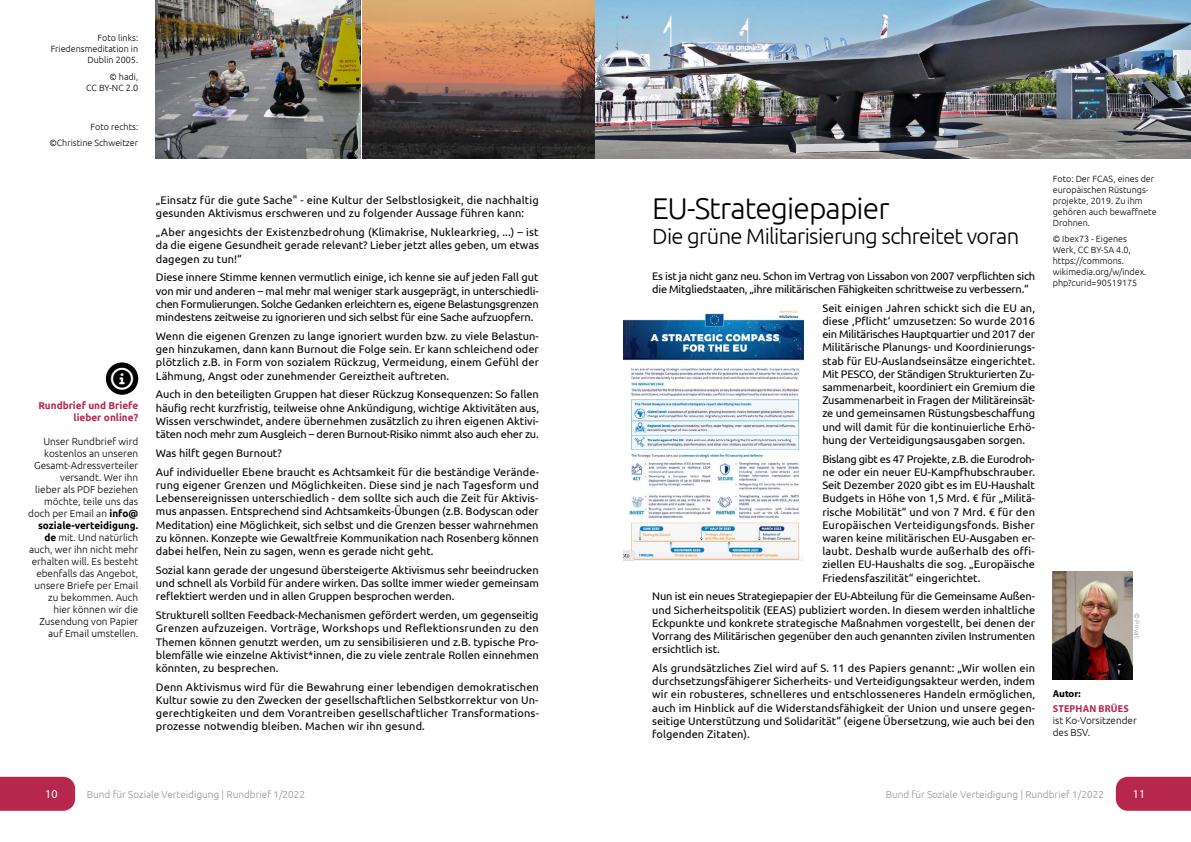
<style>
.page{position:relative;width:1191px;height:842px;background:#fff}
.page>*{position:absolute;margin:0;border:0;box-sizing:border-box;transform-origin:0 0}
.t1{font:300 30px "Ubuntu";letter-spacing:-.03em;color:#000}
.t2{font:300 22px "Ubuntu";letter-spacing:-.03em;color:#000}
.t3{font:22px "Font Awesome 6 Pro";color:#fff}
.t4{font:12px "Myriad Pro";color:#fff}
.t5{font:11px/13.2px "Ubuntu";color:#000;text-align:justify}
.t6{font:11px/13.2px "Ubuntu";letter-spacing:-.02em;color:#000}
.t7{font:300 10px/12px "Ubuntu";color:#000}
.t8{font:300 10px "Ubuntu";color:#939598}
.t9{font:700 10px/12px "Ubuntu";color:#b7274c;text-align:right}
.t10{font:700 10px "Myriad Pro";letter-spacing:.02em;color:#b7274c}
.t11{font:700 10px "Myriad Pro";letter-spacing:-.005em;color:#000}
.t12{font:300 9px/11px "Ubuntu";color:#000;text-align:right}
.t13{font:300 7px "Ubuntu";color:#939598}
.s1{font-weight:700}
</style>
<div class="page">
<div style="left:0;top:777px;width:75px;height:34px;background:#b7274c"></div>
<div style="left:1115px;top:777px;width:76px;height:34px;background:#b7274c"></div>
<img style="left:156px;top:0;width:1035px;height:159px">
<img style="left:624px;top:310px;width:179px;height:250px">
<img style="left:1052px;top:572px;width:80px;height:108px">
<div style="left:106px;top:362px;width:32px;height:33px;background:#000;border-radius:50%"></div>
<p class="t12" style="left:51px;top:32px;width:89px">Foto links:<br>Friedensmeditation in<br>Dublin 2005.</p>
<p class="t12" style="left:86px;top:71px;width:54px">© hadi,<br>CC BY-NC 2.0</p>
<p class="t12" style="left:49px;top:118px;width:90px;line-height:16.7px">Foto rechts: ©Christine Schweitzer</p>
<h2 class="t3" style="left:111px;top:367px;width:23px">■□●</h2>
<p class="t9" style="left:38px;top:399px;width:101px">Rundbrief und Briefe lieber online?</p>
<p class="t7" style="left:28px;top:435px;width:111px;text-align:right">Unser Rundbrief wird kostenlos an unseren<br>Gesamt-Adressverteiler versandt. Wer ihn<br>lieber als PDF beziehen möchte, teile uns das doch per Email an <span class="s1">info@ soziale-verteidigung. de</span> mit. Und natürlich auch, wer ihn nicht mehr erhalten will. Es besteht ebenfalls das Angebot, unsere Briefe per Email zu bekommen. Auch<br>hier können wir die<br>Zusendung von Papier auf Email umstellen.</p>
<p class="t5" style="left:156px;top:193px;width:384px">„Einsatz für die gute Sache" - eine Kultur der Selbstlosigkeit, die nachhaltig gesunden Aktivismus erschweren und zu folgender Aussage führen kann:</p>
<p class="t5" style="left:156px;top:225px;width:384px">„Aber angesichts der Existenzbedrohung (Klimakrise, Nuklearkrieg, ...) – ist da die eigene Gesundheit gerade relevant? Lieber jetzt alles geben, um etwas dagegen zu tun!“</p>
<p class="t5" style="left:156px;top:271px;width:384px">Diese innere Stimme kennen vermutlich einige, ich kenne sie auf jeden Fall gut von mir und anderen – mal mehr mal weniger stark ausgeprägt, in unterschiedli&shy;chen Formulierungen. Solche Gedanken erleichtern es, eigene Belastungsgrenzen mindestens zeitweise zu ignorieren und sich selbst für eine Sache aufzuopfern.</p>
<p class="t5" style="left:156px;top:329px;width:384px">Wenn die eigenen Grenzen zu lange ignoriert wurden bzw. zu viele Belastun&shy;gen hinzukamen, dann kann Burnout die Folge sein. Er kann schleichend oder plötzlich z.B. in Form von sozialem Rückzug, Vermeidung, einem Gefühl der Lähmung, Angst oder zunehmender Gereiztheit auftreten.</p>
<p class="t5" style="left:156px;top:388px;width:384px">Auch in den beteiligten Gruppen hat dieser Rückzug Konsequenzen: So fallen häufig recht kurzfristig, teilweise ohne Ankündigung, wichtige Aktivitäten aus, Wissen verschwindet, andere übernehmen zusätzlich zu ihren eigenen Aktivi&shy;täten noch mehr zum Ausgleich – deren Burnout-Risiko nimmt also auch eher zu.</p>
<p class="t5" style="left:156px;top:443px;width:384px;line-height:18.9px">Was hilft gegen Burnout?<br>Auf individueller Ebene braucht es Achtsamkeit für die beständige Verände-</p>
<p class="t5" style="left:156px;top:478px;width:384px">rung eigener Grenzen und Möglichkeiten. Diese sind je nach Tagesform und Lebensereignissen unterschiedlich - dem sollte sich auch die Zeit für Aktivis&shy;mus anpassen. Entsprechend sind Achtsamkeits-Übungen (z.B. Bodyscan oder Meditation) eine Möglichkeit, sich selbst und die Grenzen besser wahrnehmen zu können. Konzepte wie Gewaltfreie Kommunikation nach Rosenberg können dabei helfen, Nein zu sagen, wenn es gerade nicht geht.</p>
<p class="t5" style="left:156px;top:563px;width:384px">Sozial kann gerade der ungesund übersteigerte Aktivismus sehr beeindrucken und schnell als Vorbild für andere wirken. Das sollte immer wieder gemeinsam reflektiert werden und in allen Gruppen besprochen werden.</p>
<p class="t5" style="left:156px;top:608px;width:384px">Strukturell sollten Feedback-Mechanismen gefördert werden, um gegenseitig Grenzen aufzuzeigen. Vorträge, Workshops und Reflektionsrunden zu den Themen können genutzt werden, um zu sensibilisieren und z.B. typische Pro&shy;blemfälle wie einzelne Aktivist*innen, die zu viele zentrale Rollen einnehmen könnten, zu besprechen.</p>
<p class="t5" style="left:156px;top:680px;width:384px">Denn Aktivismus wird für die Bewahrung einer lebendigen demokratischen Kultur sowie zu den Zwecken der gesellschaftlichen Selbstkorrektur von Un&shy;gerechtigkeiten und dem Vorantreiben gesellschaftlicher Transformations&shy;prozesse notwendig bleiben. Machen wir ihn gesund.</p>
<h1 class="t1" style="left:652px;top:190px;width:239px">EU-Strategiepapier</h1>
<h2 class="t2" style="left:652px;top:223px;width:369px">Die grüne Militarisierung schreitet voran</h2>
<p class="t6" style="left:652px;top:269px;width:384px">Es ist ja nicht ganz neu. Schon im Vertrag von Lissabon von 2007 verpflichten sich die Mitgliedstaaten, „ihre militärischen Fähigkeiten schrittweise zu verbessern.“</p>
<p class="t5" style="left:822px;top:301px;width:214px">Seit einigen Jahren schickt sich die EU an, diese ‚Pflicht‘ umzusetzen: So wurde 2016 ein Militärisches Hauptquartier und 2017 der Militärische Planungs- und Koordinierungs&shy;stab für EU-Auslandseinsätze eingerichtet.<br>Mit PESCO, der Ständigen Strukturierten Zu&shy;sammenarbeit, koordiniert ein Gremium die Zusammenarbeit in Fragen der Militäreinsät&shy;ze und gemeinsamen Rüstungsbeschaffung und will damit für die kontinuierliche Erhö&shy;hung der Verteidigungsausgaben sorgen.</p>
<p class="t5" style="left:822px;top:452px;width:214px">Bislang gibt es 47 Projekte, z.B. die Eurodroh&shy;ne oder ein neuer EU-Kampfhubschrauber.<br>Seit Dezember 2020 gibt es im EU-Haushalt Budgets in Höhe von 1,5 Mrd. € für „Militä&shy;rische Mobilität“ und von 7 Mrd. € für den Europäischen Verteidigungsfonds. Bisher waren keine militärischen EU-Ausgaben er&shy;laubt. Deshalb wurde außerhalb des offi&shy;ziellen EU-Haushalts die sog. „Europäische Friedensfaszilität“ eingerichtet.</p>
<p class="t5" style="left:652px;top:589px;width:384px">Nun ist ein neues Strategiepapier der EU-Abteilung für die Gemeinsame Außen&shy;und Sicherheitspolitik (EEAS) publiziert worden. In diesem werden inhaltliche Eckpunkte und konkrete strategische Maßnahmen vorgestellt, bei denen der Vorrang des Militärischen gegenüber den auch genannten zivilen Instrumenten ersichtlich ist.</p>
<p class="t5" style="left:652px;top:661px;width:384px">Als grundsätzliches Ziel wird auf S. 11 des Papiers genannt: „Wir wollen ein durchsetzungsfähigerer Sicherheits- und Verteidigungsakteur werden, indem wir ein robusteres, schnelleres und entschlosseneres Handeln ermöglichen, auch im Hinblick auf die Widerstandsfähigkeit der Union und unsere gegen&shy;seitige Unterstützung und Solidarität“ (eigene Übersetzung, wie auch bei den folgenden Zitaten).</p>
<p class="t12" style="left:1052px;top:173px;width:105px;text-align:left">Foto: Der FCAS, eines der europäischen Rüstungs&shy;projekte, 2019. Zu ihm gehören auch bewaffnete<br>Drohnen.</p>
<p class="t12" style="left:1052px;top:234px;width:95px;text-align:left">© Ibex73 - Eigenes<br>Werk, CC BY-SA 4.0, https://commons. wikimedia.org/w/index. php?curid=90519175</p>
<p class="t13" style="left:1141px;top:613px;width:27px;rotate:90deg">© Privat</p>
<p class="t11" style="left:1052px;top:687px;width:29px">Autor:</p>
<p class="t10" style="left:1052px;top:702px;width:78px">STEPHAN BRÜES</p>
<p class="t7" style="left:1052px;top:714px;width:85px">ist Ko-Vorsitzender des BSV.</p>
<p class="t4" style="left:45px;top:787px;width:14px">10</p>
<p class="t8" style="left:87px;top:788px;width:220px">Bund für Soziale Verteidigung | Rundbrief 1/2022</p>
<p class="t8" style="left:885px;top:788px;width:220px">Bund für Soziale Verteidigung | Rundbrief 1/2022</p>
<p class="t4" style="left:1132px;top:787px;width:14px">11</p>
</div>
